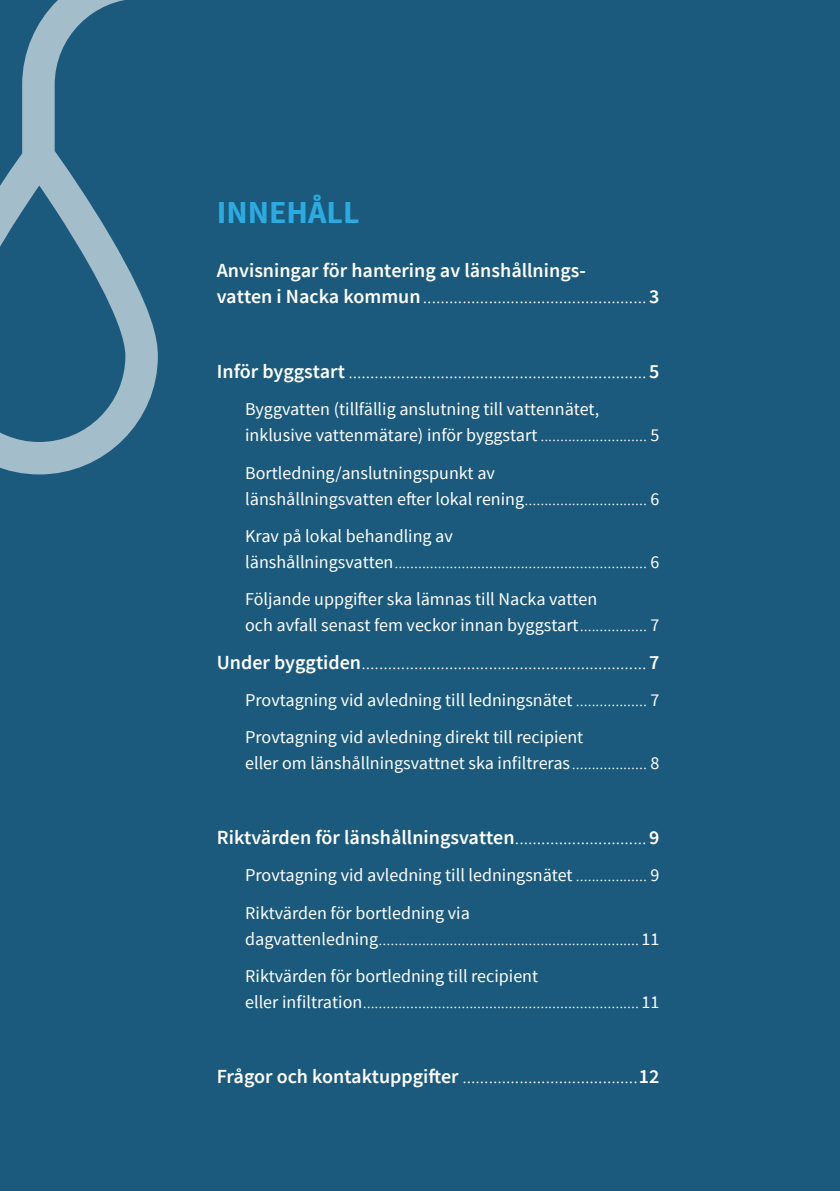
<style>
.page{position:relative;width:840px;height:1191px;background:#fff}
.page>*{position:absolute;margin:0;border:0;box-sizing:border-box;transform-origin:0 0}
.t1{font:700 32px "Source Sans Pro";color:#2cabe1}
.t2{font:300 20px "Source Sans Pro";color:#fff}
.t3{font:600 20px/26px "Source Sans Pro";color:#fff}
.t4{font:18px/26px "Source Sans Pro";color:#fff}
.t5{font:300 18px/26px "Source Sans Pro";color:#fff}
.s1{font-weight:300}
.s2{font-weight:600}
.s3{font-weight:400}
</style>
<div class="page">
<div style="left:0;top:0;width:839px;height:1191px;background:#1b5a7d"></div>
<svg style="left:0;top:0;width:158px;height:474px"></svg>
<h1 class="t1" style="left:217px;top:192px;width:144px">INNEHÅLL</h1>
<p class="t3" style="left:217px;top:258px;width:444px">Anvisningar för hantering av länshållnings-<br>vatten i Nacka kommun<span class="s1">...................................................</span>3</p>
<p class="t2" style="left:217px;top:359px;width:444px"><span class="s2">Inför byggstart</span> ....................................................................<span class="s2">5</span></p>
<p class="t4" style="left:245px;top:396px;width:415px">Byggvatten (tillfällig anslutning till vattennätet, inklusive vattenmätare) inför byggstart <span class="s1">...........................</span> 5</p>
<p class="t4" style="left:245px;top:460px;width:415px">Bortledning/anslutningspunkt av<br>länshållningsvatten efter lokal rening<span class="s1">...............................</span> 6</p>
<p class="t5" style="left:245px;top:523px;width:415px"><span class="s3">Krav på lokal behandling av länshållningsvatten</span>................................................................ <span class="s3">6</span></p>
<p class="t4" style="left:245px;top:586px;width:415px">Följande uppgifter ska lämnas till Nacka vatten<br>och avfall senast fem veckor innan byggstart<span class="s1">.................</span> 7</p>
<p class="t2" style="left:217px;top:650px;width:444px"><span class="s2">Under byggtiden</span>.................................................................<span class="s2">7</span></p>
<p class="t4" style="left:245px;top:681px;width:415px;line-height:37.4px">Provtagning vid avledning till ledningsnätet <span class="s1">..................</span> 7<br>Provtagning vid avledning direkt till recipient</p>
<p class="t4" style="left:245px;top:750px;width:415px">eller om länshållningsvattnet ska infiltreras<span class="s1">...................</span> 8</p>
<p class="t3" style="left:217px;top:825px;width:444px">Riktvärden för länshållningsvatten<span class="s1">..............................</span>9</p>
<p class="t4" style="left:245px;top:857px;width:415px;line-height:37.4px">Provtagning vid avledning till ledningsnätet <span class="s1">..................</span> 9<br>Riktvärden för bortledning via</p>
<p class="t5" style="left:245px;top:920px;width:415px;line-height:37.4px"><span class="s3">dagvattenledning</span>.................................................................. <span class="s3">11<br>Riktvärden för bortledning till recipient</span></p>
<p class="t5" style="left:245px;top:989px;width:415px"><span class="s3">eller infiltration</span>...................................................................... <span class="s3">11</span></p>
<p class="t2" style="left:217px;top:1064px;width:443px"><span class="s2">Frågor och kontaktuppgifter</span> ........................................<span class="s2">12</span></p>
</div>
